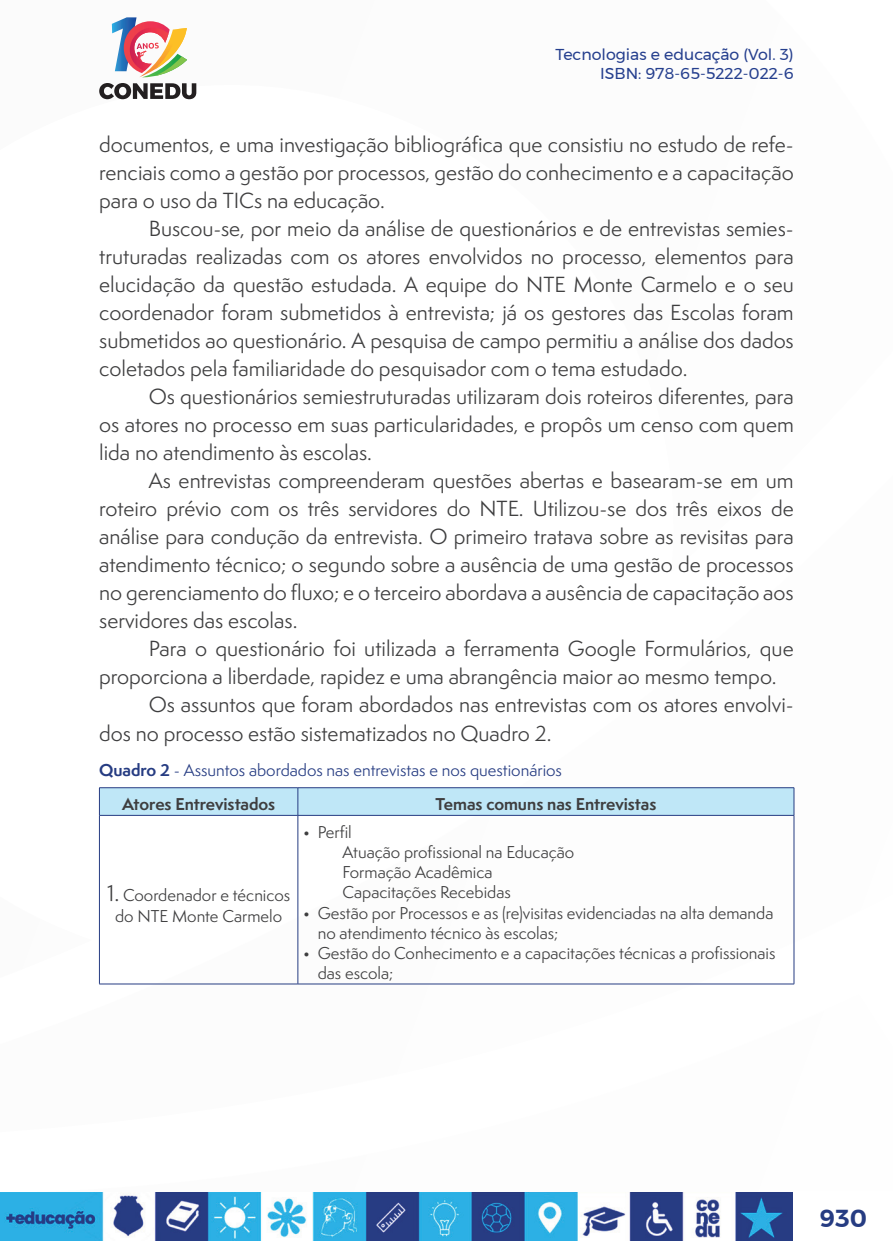
<style>
.page{position:relative;width:893px;height:1241px;background:#fff}
.page>*{position:absolute;margin:0;border:0;box-sizing:border-box;transform-origin:0 0}
.t1{font:600 24.5px "Montserrat";color:#263c82}
._7_CORPO{font:20.12px/28px "Semplicita Pro";color:#3e3e3f;text-align:justify}
._10_TABELA{font:15.75px/20.1px "Semplicita Pro";color:#3e3e3f}
._9_LEGENDAS{font:15.75px "Semplicita Pro";color:#263c82}
.t2{font:15.75px/18.9px "Montserrat";color:#253f8e;text-align:right}
._10_TABELA-2{font:700 15.75px "Semplicita Pro";color:#3e3e3f}
.s1{font-weight:700}
.s2{font-size:21px}
</style>
<div class="page">
<svg style="left:112px;top:17px;width:75px;height:60px"></svg>
<svg style="left:99px;top:83px;width:97px;height:16px"></svg>
<img style="left:0;top:1192px;width:793px;height:48px">
<svg style="left:99px;top:787px;width:696px;height:28px;background:#b8dff1"></svg>
<hr style="left:99px;top:815px;width:199px;height:1px;background:#263c82">
<hr style="left:99px;top:815px;width:1px;height:168px;background:#263c82">
<hr style="left:99px;top:983px;width:199px;height:1px;background:#263c82">
<hr style="left:298px;top:815px;width:496px;height:1px;background:#263c82">
<hr style="left:298px;top:815px;width:1px;height:168px;background:#263c82">
<hr style="left:794px;top:815px;width:1px;height:168px;background:#263c82">
<hr style="left:298px;top:983px;width:496px;height:1px;background:#263c82">
<p class="t2" style="left:556px;top:45px;width:240px">Tecnologias e educação (Vol. 3)<br>ISBN: 978-65-5222-022-6</p>
<p class="_7_CORPO" style="left:99px;top:130px;width:696px">documentos, e uma investigação bibliográfica que consistiu no estudo de refe&shy;renciais como a gestão por processos, gestão do conhecimento e a capacitação para o uso da TICs na educação.</p>
<p class="_7_CORPO" style="left:99px;top:214px;width:696px;text-indent:50px">Buscou-se, por meio da análise de questionários e de entrevistas semies&shy;truturadas realizadas com os atores envolvidos no processo, elementos para elucidação da questão estudada. A equipe do NTE Monte Carmelo e o seu coordenador foram submetidos à entrevista; já os gestores das Escolas foram submetidos ao questionário. A pesquisa de campo permitiu a análise dos dados coletados pela familiaridade do pesquisador com o tema estudado.</p>
<p class="_7_CORPO" style="left:99px;top:382px;width:696px;text-indent:50px">Os questionários semiestruturadas utilizaram dois roteiros diferentes, para os atores no processo em suas particularidades, e propôs um censo com quem lida no atendimento às escolas.</p>
<p class="_7_CORPO" style="left:99px;top:466px;width:696px;text-indent:50px">As entrevistas compreenderam questões abertas e basearam-se em um roteiro prévio com os três servidores do NTE. Utilizou-se dos três eixos de análise para condução da entrevista. O primeiro tratava sobre as revisitas para atendimento técnico; o segundo sobre a ausência de uma gestão de processos no gerenciamento do fluxo; e o terceiro abordava a ausência de capacitação aos servidores das escolas.</p>
<p class="_7_CORPO" style="left:99px;top:634px;width:696px;text-indent:50px">Para o questionário foi utilizada a ferramenta Google Formulários, que proporciona a liberdade, rapidez e uma abrangência maior ao mesmo tempo.</p>
<p class="_7_CORPO" style="left:99px;top:690px;width:696px;text-indent:50px">Os assuntos que foram abordados nas entrevistas com os atores envolvi&shy;dos no processo estão sistematizados no Quadro 2.</p>
<p class="_9_LEGENDAS" style="left:99px;top:758px;width:464px"><span class="s1">Quadro 2</span> - Assuntos abordados nas entrevistas e nos questionários</p>
<p class="_10_TABELA-2" style="left:122px;top:792px;width:155px">Atores Entrevistados</p>
<p class="_10_TABELA-2" style="left:435px;top:792px;width:222px">Temas comuns nas Entrevistas</p>
<p class="_10_TABELA" style="left:107px;top:885px;width:185px;text-align:center"><span class="s2">1.</span> Coordenador e técnicos do NTE Monte Carmelo</p>
<p class="_10_TABELA" style="left:303px;top:821px;width:51px">• Perfil</p>
<p class="_10_TABELA" style="left:343px;top:841px;width:233px">Atuação profissional na Educação</p>
<p class="_10_TABELA" style="left:343px;top:862px;width:152px">Formação Acadêmica</p>
<p class="_10_TABELA" style="left:343px;top:882px;width:170px">Capacitações Recebidas</p>
<p class="_10_TABELA" style="left:318px;top:902px;width:457px;text-indent:-15px">• Gestão por Processos e as (re)visitas evidenciadas na alta demanda no atendimento técnico às escolas;</p>
<p class="_10_TABELA" style="left:318px;top:942px;width:459px;text-indent:-15px">• Gestão do Conhecimento e a capacitações técnicas a profissionais das escola;</p>
<p class="t1" style="left:820px;top:1198px;width:49px">930</p>
</div>
